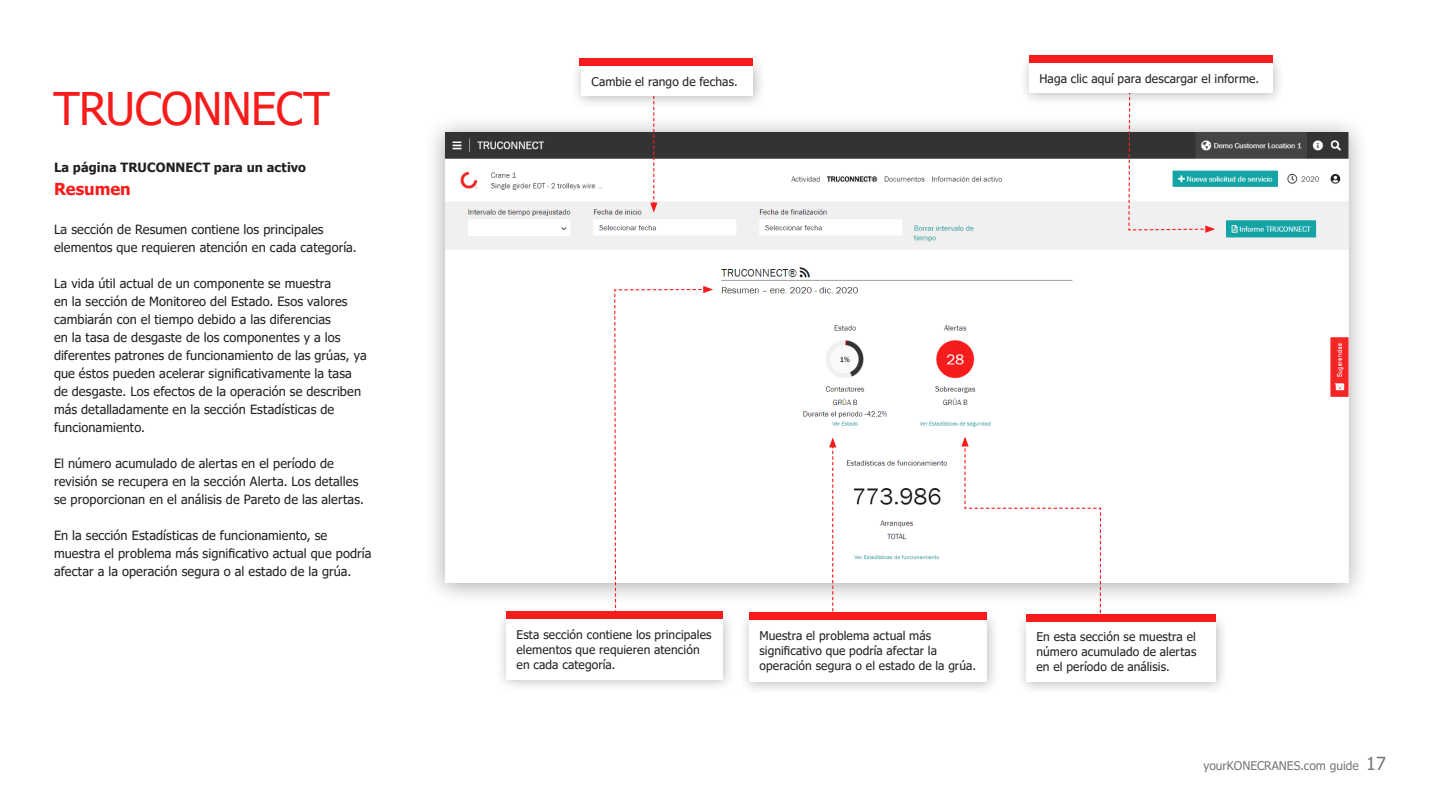
<style>
.page{position:relative;width:1440px;height:810px;background:#fff}
.page>*{position:absolute;margin:0;border:0;box-sizing:border-box;transform-origin:0 0}
.Headline_Inside{font:45px "Tahoma";letter-spacing:-.01em;color:#f71c1c}
.Subhead_for_body_copy{font:700 16.5px "Tahoma";color:#f71c1c}
.Body_copy{font:12.75px/18px "Tahoma";letter-spacing:.005em;color:#231f20}
.Subhead_for_body_copy-2{font:700 12.75px "Tahoma";letter-spacing:.005em;color:#231f20}
.Box_text{font:12px/15px "Tahoma";letter-spacing:.01em;color:#231f20}
.t1{font:12px "Tahoma";color:#75787b}
.s1{font-size:18px}
</style>
<div class="page">
<div style="left:425px;top:114px;width:944px;height:492px;background:#231f20;opacity:.4"></div>
<img style="left:445px;top:132px;width:903px;height:450px">
<svg style="left:1128px;top:108px;width:87px;height:125px"></svg>
<svg style="left:614px;top:286px;width:99px;height:322px"></svg>
<div style="left:1019px;top:53px;width:266px;height:53px;background:#231f20;opacity:.3"></div>
<div style="left:1029px;top:63px;width:243px;height:30px;background:#fff"></div>
<div style="left:1029px;top:55px;width:243px;height:8px;background:#f71c1c"></div>
<div style="left:496px;top:609px;width:239px;height:83px;background:#231f20;opacity:.3"></div>
<div style="left:506px;top:619px;width:216px;height:60px;background:#fff"></div>
<div style="left:506px;top:611px;width:216px;height:8px;background:#f71c1c"></div>
<svg style="left:650px;top:109px;width:7px;height:104px"></svg>
<svg style="left:829px;top:437px;width:7px;height:173px"></svg>
<div style="left:571px;top:56px;width:195px;height:53px;background:#231f20;opacity:.3"></div>
<div style="left:581px;top:66px;width:172px;height:30px;background:#fff"></div>
<div style="left:579px;top:58px;width:174px;height:8px;background:#f71c1c"></div>
<svg style="left:961px;top:436px;width:140px;height:176px"></svg>
<div style="left:1016px;top:612px;width:212px;height:83px;background:#231f20;opacity:.3"></div>
<div style="left:1026px;top:622px;width:189px;height:60px;background:#fff"></div>
<div style="left:1026px;top:614px;width:189px;height:8px;background:#f71c1c"></div>
<div style="left:739px;top:610px;width:261px;height:85px;background:#231f20;opacity:.3"></div>
<div style="left:749px;top:620px;width:237px;height:62px;background:#fff"></div>
<div style="left:749px;top:612px;width:237px;height:8px;background:#f71c1c"></div>
<p class="Headline_Inside" style="left:53px;top:79px;width:278px">TRUCONNECT</p>
<p class="Subhead_for_body_copy-2" style="left:54px;top:158px;width:254px">La página TRUCONNECT para un activo</p>
<p class="Subhead_for_body_copy" style="left:54px;top:177px;width:78px">Resumen</p>
<p class="Body_copy" style="left:54px;top:221px;width:304px">La sección de Resumen contiene los principales elementos que requieren atención en cada categoría.</p>
<p class="Body_copy" style="left:54px;top:275px;width:314px">La vida útil actual de un componente se muestra<br>en la sección de Monitoreo del Estado. Esos valores cambiarán con el tiempo debido a las diferencias<br>en la tasa de desgaste de los componentes y a los diferentes patrones de funcionamiento de las grúas, ya que éstos pueden acelerar significativamente la tasa de desgaste. Los efectos de la operación se describen más detalladamente en la sección Estadísticas de funcionamiento.</p>
<p class="Body_copy" style="left:54px;top:455px;width:311px">El número acumulado de alertas en el período de revisión se recupera en la sección Alerta. Los detalles se proporcionan en el análisis de Pareto de las alertas.</p>
<p class="Body_copy" style="left:54px;top:527px;width:319px">En la sección Estadísticas de funcionamiento, se muestra el problema más significativo actual que podría afectar a la operación segura o al estado de la grúa.</p>
<p class="Box_text" style="left:591px;top:74px;width:148px">Cambie el rango de fechas.</p>
<p class="Box_text" style="left:1039px;top:71px;width:221px">Haga clic aquí para descargar el informe.</p>
<p class="Box_text" style="left:516px;top:628px;width:197px">Esta sección contiene los principales elementos que requieren atención en cada categoría.</p>
<p class="Box_text" style="left:759px;top:629px;width:218px">Muestra el problema actual más significativo que podría afectar la operación segura o el estado de la grúa.</p>
<p class="Box_text" style="left:1036px;top:630px;width:161px;text-align:justify">En esta sección se muestra el número acumulado de alertas en el período de análisis.</p>
<p class="t1" style="left:1203px;top:757px;width:184px">yourKONECRANES.com guide <span class="s1">17</span></p>
</div>
